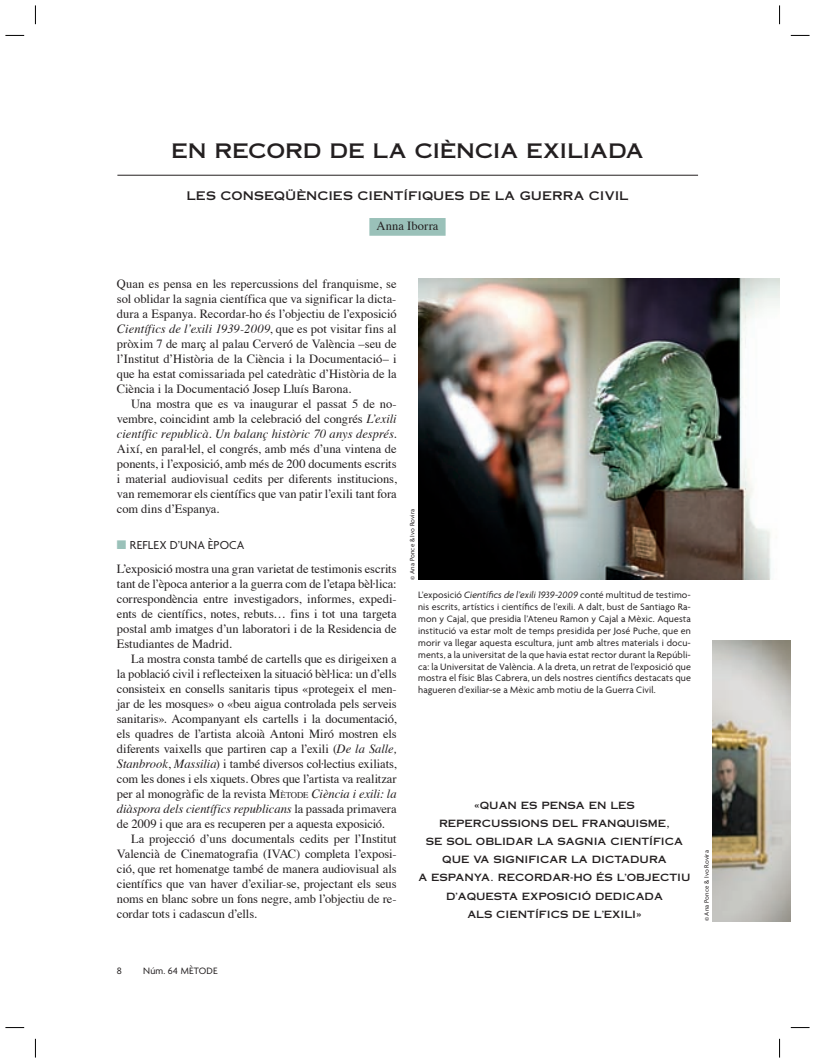
<style>
.page{position:relative;width:815px;height:1063px;background:#fff}
.page>*{position:absolute;margin:0;border:0;box-sizing:border-box;transform-origin:0 0}
.t1{font:20px "Copperplate Thirty One AB";letter-spacing:-.01em;color:#231f20}
.t2{font:12.5px/15px "Times";letter-spacing:-.01em;color:#231f20;text-align:justify}
.t3{font:italic 12.5px "Times";letter-spacing:-.005em;color:#231f20}
.t4{font:12.5px "Agenda";letter-spacing:.01em;color:#231f20}
.t5{font:12.5px "Times";letter-spacing:.015em;color:#231f20}
.t6{font:11.88px "Copperplate Thirty One AB";color:#231f20}
.t7{font:10px/11.9px "Agenda";letter-spacing:.015em;color:#231f20;text-align:justify}
.t8{font:10px/18.1px "Copperplate Thirty One AB";color:#231f20;text-align:center}
.t9{font:6.88px "Agenda";letter-spacing:.02em;color:#231f20}
.s1{font-style:italic}
.s2{color:#9ac1b9}
.s3{font-size:8.75px}
.s4{font-style:normal}
</style>
<div class="page">
<img style="left:712px;top:640px;width:78px;height:281px">
<img style="left:418px;top:279px;width:362px;height:301px">
<hr style="left:117px;top:175px;width:581px;height:1px;background:#231f20">
<div style="left:369px;top:218px;width:77px;height:18px;background:#9ac1b9"></div>
<svg style="left:5px;top:35px;width:19px;height:1px"></svg>
<svg style="left:791px;top:35px;width:19px;height:1px"></svg>
<svg style="left:5px;top:1027px;width:19px;height:1px"></svg>
<svg style="left:791px;top:1027px;width:19px;height:1px"></svg>
<svg style="left:35px;top:5px;width:1px;height:19px"></svg>
<svg style="left:35px;top:1039px;width:1px;height:19px"></svg>
<svg style="left:779px;top:5px;width:1px;height:19px"></svg>
<svg style="left:779px;top:1039px;width:1px;height:19px"></svg>
<h1 class="t1" style="left:171px;top:139px;width:474px">EN RECORD DE LA CIÈNCIA EXILIADA</h1>
<p class="t6" style="left:186px;top:189px;width:444px">LES CONSEQÜÈNCIES CIENTÍFIQUES DE LA GUERRA CIVIL</p>
<p class="t5" style="left:376px;top:221px;width:64px">Anna Iborra</p>
<p class="t2" style="left:117px;top:277px;width:281px">Quan es pensa en les repercussions del franquisme, se sol oblidar la sagnia científica que va significar la dicta&shy;dura a Espanya. Recordar-ho és l’objectiu de l’exposició <span class="s1">Científics de l’exili 1939-2009</span>, que es pot visitar fins al pròxim 7 de març al palau Cerveró de València –seu de l’Institut d’Història de la Ciència i la Documentació– i que ha estat comissariada pel catedràtic d’Història de la Ciència i la Documentació Josep Lluís Barona.</p>
<p class="t2" style="left:117px;top:397px;width:281px;text-indent:14px">Una mostra que es va inaugurar el passat 5 de no&shy;vembre, coincidint amb la celebració del congrés <span class="s1">L’exili científic republicà. Un balanç històric 70 anys després.</span></p>
<p class="t2" style="left:117px;top:442px;width:281px">Així, en paral·lel, el congrés, amb més d’una vintena de ponents, i l’exposició, amb més de 200 documents escrits i material audiovisual cedits per diferents institucions, van rememorar els científics que van patir l’exili tant fora com dins d’Espanya.</p>
<p class="t4" style="left:117px;top:540px;width:129px"><span class="s2">■</span> REFLEX D’UNA ÈPOCA</p>
<p class="t2" style="left:117px;top:562px;width:281px">L’exposició mostra una gran varietat de testimonis escrits tant de l’època anterior a la guerra com de l’etapa bèl·lica: correspondència entre investigadors, informes, expedi&shy;ents de científics, notes, rebuts… fins i tot una targeta postal amb imatges d’un laboratori i de la Residencia de Estudiantes de Madrid.</p>
<p class="t2" style="left:131px;top:652px;width:267px">La mostra consta també de cartells que es dirigeixen a</p>
<p class="t2" style="left:117px;top:667px;width:281px">la població civil i reflecteixen la situació bèl·lica: un d’ells</p>
<p class="t2" style="left:117px;top:682px;width:281px">consisteix en consells sanitaris tipus «protegeix el men-</p>
<p class="t2" style="left:117px;top:697px;width:281px">jar de les mosques» o «beu aigua controlada pels serveis</p>
<p class="t2" style="left:117px;top:712px;width:281px">sanitaris». Acompanyant els cartells i la documentació,</p>
<p class="t2" style="left:117px;top:727px;width:281px">els quadres de l’artista alcoià Antoni Miró mostren els</p>
<p class="t2" style="left:117px;top:742px;width:281px">diferents vaixells que partiren cap a l’exili (<span class="s1">De la Salle,</span></p>
<p class="t2" style="left:117px;top:757px;width:281px"><span class="s1">Stanbrook</span>, <span class="s1">Massilia</span>) i també diversos col·lectius exiliats,</p>
<p class="t2" style="left:117px;top:772px;width:281px">com les dones i els xiquets. Obres que l’artista va realitzar</p>
<p class="t2" style="left:117px;top:787px;width:281px">per al monogràfic de la revista M<span class="s3">ÈTODE</span> <span class="s1">Ciència i exili: la</span></p>
<p class="t3" style="left:117px;top:803px;width:281px">diàspora dels científics republicans <span class="s4">la passada primavera</span></p>
<p class="t2" style="left:117px;top:817px;width:269px">de 2009 i que ara es recuperen per a aquesta exposició.</p>
<p class="t2" style="left:131px;top:832px;width:267px">La projecció d’uns documentals cedits per l’Institut</p>
<p class="t2" style="left:117px;top:847px;width:281px">Valencià de Cinematografia (IVAC) completa l’exposi-</p>
<p class="t2" style="left:117px;top:862px;width:281px">ció, que ret homenatge també de manera audiovisual als</p>
<p class="t2" style="left:117px;top:877px;width:281px">científics que van haver d’exiliar-se, projectant els seus</p>
<p class="t2" style="left:117px;top:892px;width:281px">noms en blanc sobre un fons negre, amb l’objectiu de re-</p>
<p class="t2" style="left:117px;top:907px;width:142px">cordar tots i cadascun d’ells.</p>
<p class="t9" style="left:410px;top:580px;width:73px;rotate:-90deg">© Ana Ponce &amp; Ivo Rovira</p>
<p class="t7" style="left:418px;top:590px;width:274px">L’exposició <span class="s1">Científics de l’exili 1939-2009</span> conté multitud de testimo&shy;nis escrits, artístics i científics de l’exili. A dalt, bust de Santiago Ra&shy;mon y Cajal, que presidia l’Ateneu Ramon y Cajal a Mèxic. Aquesta institució va estar molt de temps presidida per José Puche, que en morir va llegar aquesta escultura, junt amb altres materials i docu&shy;ments, a la universitat de la que havia estat rector durant la Repúbli&shy;ca: la Universitat de València. A la dreta, un retrat de l’exposició que mostra el físic Blas Cabrera, un dels nostres científics destacats que hagueren d’exiliar-se a Mèxic amb motiu de la Guerra Civil.</p>
<p class="t8" style="left:418px;top:796px;width:274px">«QUAN ES PENSA EN LES<br>REPERCUSSIONS DEL FRANQUISME,<br>SE SOL OBLIDAR LA SAGNIA CIENTÍFICA<br>QUE VA SIGNIFICAR LA DICTADURA<br>A ESPANYA. RECORDAR-HO ÉS L’OBJECTIU<br>D’AQUESTA EXPOSICIÓ DEDICADA<br>ALS CIENTÍFICS DE L’EXILI»</p>
<p class="t9" style="left:704px;top:921px;width:73px;rotate:-90deg">© Ana Ponce &amp; Ivo Rovira</p>
<p class="t7" style="left:117px;top:966px;width:7px">8</p>
<p class="t7" style="left:143px;top:966px;width:76px">Núm. 64 MÈTODE</p>
</div>
